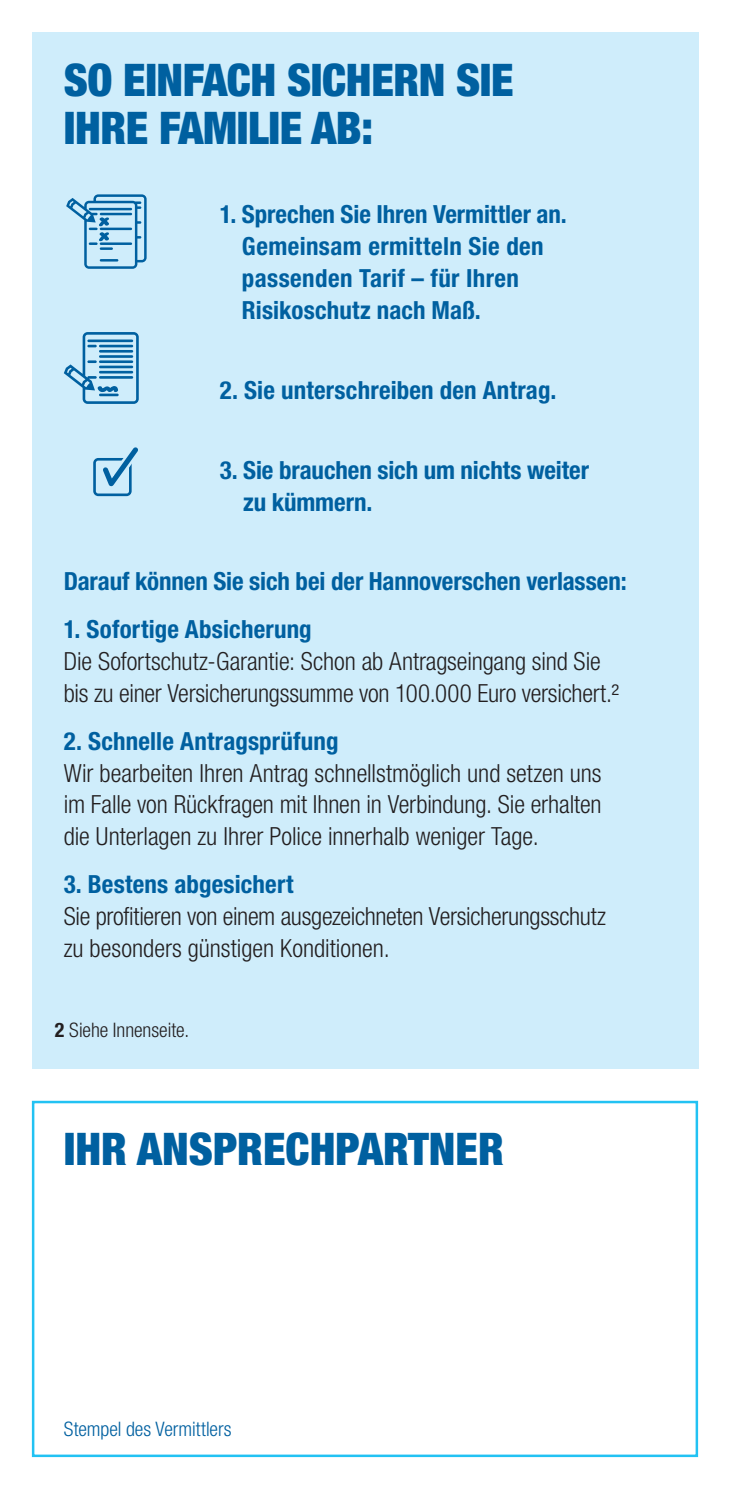
<style>
.page{position:relative;width:730px;height:1489px;background:#fff}
.page>*{position:absolute;margin:0;border:0;box-sizing:border-box;transform-origin:0 0}
.t1{font:900 condensed 45px/47.8px "Helvetica Neue LT Std";letter-spacing:-.01em;color:#0060a0}
.t2{font:300 condensed 25px/31.8px "Helvetica Neue LT Std";letter-spacing:-.005em;color:#231f20}
.t3{font:700 condensed 25px/32px "Helvetica Neue LT Std";letter-spacing:.005em;color:#0060a0}
.t4{font:300 condensed 20px "Helvetica Neue LT Std";color:#0060a0}
.t5{font:300 condensed 20px "Helvetica Neue LT Std";letter-spacing:-.005em;color:#231f20}
.s1{font-weight:700}
</style>
<div class="page">
<div style="left:32px;top:1100px;width:666px;height:356px;border:2px solid #22c2f3"></div>
<div style="left:32px;top:32px;width:666px;height:1036px;background:#cfedfb"></div>
<svg style="left:64px;top:332px;width:75px;height:72px"></svg>
<svg style="left:66px;top:194px;width:81px;height:75px"></svg>
<svg style="left:93px;top:447px;width:45px;height:49px"></svg>
<h1 class="t1" style="left:64px;top:55px;width:451px">SO EINFACH SICHERN SIE<br>IHRE FAMILIE AB:</h1>
<p class="t3" style="left:242px;top:198px;width:326px;text-indent:-22px">1. Sprechen Sie Ihren Vermittler an.<br>Gemeinsam ermitteln Sie den passenden Tarif – für Ihren<br>Risikoschutz nach Maß.</p>
<p class="t3" style="left:220px;top:373px;width:338px">2. Sie unterschreiben den Antrag.</p>
<p class="t3" style="left:243px;top:453px;width:347px;text-indent:-23px">3. Sie brauchen sich um nichts weiter zu kümmern.</p>
<p class="t3" style="left:64px;top:565px;width:564px">Darauf können Sie sich bei der Hannoverschen verlassen:</p>
<p class="t3" style="left:64px;top:613px;width:250px">1. Sofortige Absicherung</p>
<p class="t2" style="left:64px;top:645px;width:557px">Die Sofortschutz-Garantie: Schon ab Antragseingang sind Sie bis zu einer Versicherungssumme von 100.000 Euro versichert.²</p>
<p class="t3" style="left:64px;top:724px;width:276px">2. Schnelle Antragsprüfung</p>
<p class="t2" style="left:64px;top:756px;width:539px;text-align:justify">Wir bearbeiten Ihren Antrag schnellstmöglich und setzen uns im Falle von Rückfragen mit Ihnen in Verbindung. Sie erhalten die Unterlagen zu Ihrer Police innerhalb weniger Tage.</p>
<p class="t3" style="left:64px;top:868px;width:231px">3. Bestens abgesichert</p>
<p class="t2" style="left:64px;top:900px;width:544px">Sie profitieren von einem ausgezeichneten Versicherungsschutz zu besonders günstigen Konditionen.</p>
<p class="t5" style="left:55px;top:1018px;width:136px"><span class="s1">2</span> Siehe Innenseite.</p>
<h1 class="t1" style="left:64px;top:1123px;width:439px">IHR ANSPRECHPARTNER</h1>
<p class="t4" style="left:64px;top:1417px;width:169px">Stempel des Vermittlers</p>
</div>
